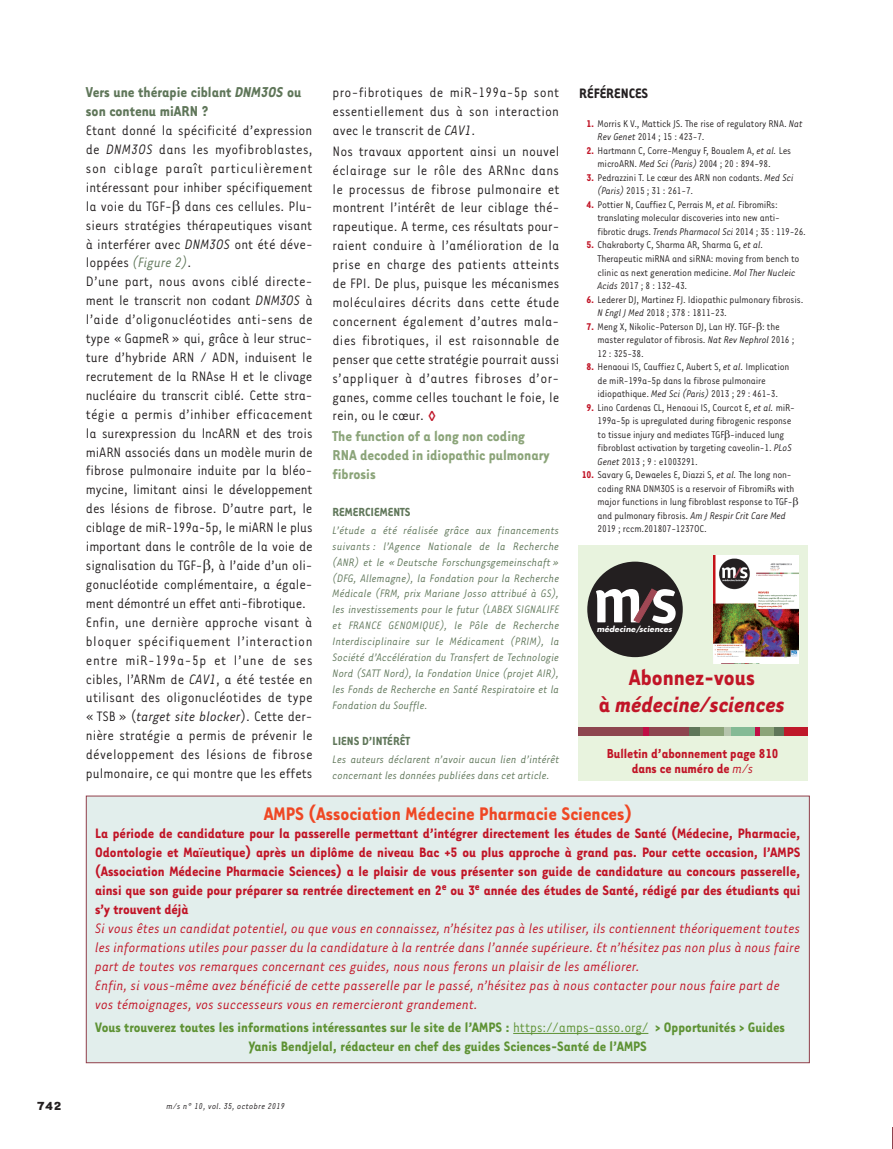
<style>
.page{position:relative;width:893px;height:1149px;background:#fff}
.page>*{position:absolute;margin:0;border:0;box-sizing:border-box;transform-origin:0 0}
.t1{font:italic 700 25.5px/27px "Tarzana Narrow";color:#c11527;text-align:center}
.t2{font:700 21px "Tarzana Narrow";color:#ef4724}
.t3{font:700 16.5px/18.9px "Tarzana Narrow";color:#8ba479}
.t4{font:700 16.5px/18.9px "Tarzana Narrow";color:#5f7659}
.t5{font:15.75px/18.9px "Tarzana Narrow";color:#231f20;text-align:justify}
.t6{font:italic 15.75px/18.9px "Tarzana Narrow";color:#c11527}
.t7{font:700 15.75px/18.9px "Tarzana Narrow";color:#c11527;text-align:justify}
.t8{font:700 15.75px/18.9px "Tarzana Narrow";color:#5e9234}
.t9{font:700 15.75px "Tarzana Narrow";color:#231f20}
.t10{font:700 15px/15px "Tarzana Narrow";color:#c11527;text-align:center}
.t11{font:700 13.5px "Tarzana Narrow";color:#5f7659}
.t12{font:700 13.5px "Tarzana Wide";color:#231f20}
.t13{font:italic 12.45px/15.9px "Tarzana Narrow";color:#5f7659;text-align:justify}
.t14{font:11.25px/13.5px "Tarzana Narrow";letter-spacing:-.015em;color:#231f20}
.t15{font:italic 9.75px "Tarzana Narrow";letter-spacing:.025em;color:#231f20}
.t16{font:italic 700 7.8px "Futura";letter-spacing:.01em;color:#fff}
.s1{font-style:italic}
.s2{font-style:italic;color:#5f7659}
.s3{font-weight:700;color:#c11527}
.s4{font-style:normal}
.s5{font-weight:400;font-style:italic}
.s6{font-weight:400}
</style>
<div class="page">
<div style="left:578px;top:545px;width:229px;height:236px;background:#e8f3de"></div>
<div style="left:578px;top:727px;width:111px;height:9px;background:#8d454f"></div>
<div style="left:689px;top:727px;width:22px;height:9px;background:#5f7659"></div>
<div style="left:773px;top:727px;width:11px;height:9px;background:#5f7659"></div>
<div style="left:700px;top:727px;width:24px;height:9px;background:#8ba479"></div>
<div style="left:730px;top:727px;width:25px;height:9px;background:#84ba95"></div>
<div style="left:758px;top:727px;width:16px;height:9px;background:#8ba479"></div>
<div style="left:723px;top:727px;width:7px;height:9px;background:#b6c4ad"></div>
<div style="left:643px;top:727px;width:6px;height:9px;background:#c10d45"></div>
<div style="left:755px;top:727px;width:5px;height:9px;background:#c10d45"></div>
<div style="left:784px;top:727px;width:23px;height:9px;background:#bf182a"></div>
<div style="left:587px;top:561px;width:96px;height:96px;background:#231f20;border-radius:50%"></div>
<svg style="left:596px;top:589px;width:79px;height:34px"></svg>
<img style="left:713px;top:555px;width:85px;height:108px">
<div style="left:86px;top:795px;width:723px;height:267px;background:#e2eeec"></div>
<hr style="left:513px;top:1032px;width:135px;height:1px;background:#5e9234">
<svg style="left:892px;top:1127px;width:1px;height:22px"></svg>
<p class="t4" style="left:86px;top:82px;width:217px">Vers une thérapie ciblant <span class="s1">DNM3OS</span> ou son contenu miARN ?</p>
<p class="t5" style="left:86px;top:120px;width:228px;text-align:left">Etant donné la spécificité d’expression de <span class="s1">DNM3OS</span> dans les myofibroblastes, son ciblage paraît particulièrement intéressant pour inhiber spécifiquement la voie du TGF- dans ces cellules. Plu&shy;sieurs stratégies thérapeutiques visant à interférer avec <span class="s1">DNM3OS</span> ont été déve&shy;loppées <span class="s2">(Figure 2)</span>.<br>D’une part, nous avons ciblé directe&shy;ment le transcrit non codant <span class="s1">DNM3OS</span> à l’aide d’oligonucléotides anti-sens de type « GapmeR » qui, grâce à leur struc&shy;ture d’hybride ARN / ADN, induisent le recrutement de la RNAse H et le clivage nucléaire du transcrit ciblé. Cette stra&shy;tégie a permis d’inhiber efficacement la surexpression du lncARN et des trois miARN associés dans un modèle murin de fibrose pulmonaire induite par la bléo&shy;mycine, limitant ainsi le développement des lésions de fibrose. D’autre part, le ciblage de miR-199a-5p, le miARN le plus important dans le contrôle de la voie de signalisation du TGF- , à l’aide d’un oli&shy;gonucléotide complémentaire, a égale&shy;ment démontré un effet anti-fibrotique.<br>Enfin, une dernière approche visant à bloquer spécifiquement l’interaction entre miR-199a-5p et l’une de ses cibles, l’ARNm de <span class="s1">CAV1</span>, a été testée en utilisant des oligonucléotides de type « TSB » (<span class="s1">target site blocker</span>). Cette der&shy;nière stratégie a permis de prévenir le développement des lésions de fibrose pulmonaire, ce qui montre que les effets</p>
<p class="t5" style="left:332px;top:82px;width:228px">pro-fibrotiques de miR-199a-5p sont essentiellement dus à son interaction avec le transcrit de <span class="s1">CAV1</span>.</p>
<p class="t5" style="left:332px;top:141px;width:228px">Nos travaux apportent ainsi un nouvel éclairage sur le rôle des ARNnc dans le processus de fibrose pulmonaire et montrent l’intérêt de leur ciblage thé&shy;rapeutique. A terme, ces résultats pour&shy;raient conduire à l’amélioration de la prise en charge des patients atteints de FPI. De plus, puisque les mécanismes moléculaires décrits dans cette étude concernent également d’autres mala&shy;dies fibrotiques, il est raisonnable de penser que cette stratégie pourrait aussi s’appliquer à d’autres fibroses d’or&shy;ganes, comme celles touchant le foie, le rein, ou le cœur.</p>
<p class="t3" style="left:332px;top:426px;width:218px">The function of a long non coding<br>RNA decoded in idiopathic pulmonary fibrosis</p>
<p class="t11" style="left:332px;top:503px;width:79px">REMERCIEMENTS</p>
<p class="t13" style="left:332px;top:521px;width:228px">L’étude a été réalisée grâce aux financements suivants : l’Agence Nationale de la Recherche (ANR) et le « Deutsche Forschungsgemeinschaft » (DFG, Allemagne), la Fondation pour la Recherche Médicale (FRM, prix Mariane Josso attribué à GS), les investissements pour le futur (LABEX SIGNALIFE et FRANCE GENOMIQUE), le Pôle de Recherche Interdisciplinaire sur le Médicament (PRIM), la Société d’Accélération du Transfert de Technologie Nord (SATT Nord), la Fondation Unice (projet AIR), les Fonds de Recherche en Santé Respiratoire et la Fondation du Souffle.</p>
<p class="t11" style="left:332px;top:732px;width:79px">LIENS D’INTÉRÊT</p>
<p class="t13" style="left:332px;top:750px;width:228px">Les auteurs déclarent n’avoir aucun lien d’intérêt concernant les données publiées dans cet article.</p>
<p class="t9" style="left:579px;top:84px;width:70px">RÉFÉRENCES</p>
<p class="t14" style="left:597px;top:116px;width:207px;text-indent:-11px"><span class="s3">1.</span> Morris K V., Mattick JS. The rise of regulatory RNA. <span class="s1">Nat<br>Rev Genet</span> 2014 ; 15 : 423-7.</p>
<p class="t14" style="left:597px;top:143px;width:195px;text-indent:-11px"><span class="s3">2.</span> Hartmann C, Corre-Menguy F, Boualem A, <span class="s1">et al.</span> Les microARN. <span class="s1">Med Sci (Paris)</span> 2004 ; 20 : 894-98.</p>
<p class="t14" style="left:597px;top:170px;width:197px;text-indent:-11px"><span class="s3">3.</span> Pedrazzini T. Le cœur des ARN non codants. <span class="s1">Med Sci (Paris)</span> 2015 ; 31 : 261-7.</p>
<p class="t14" style="left:597px;top:197px;width:210px;text-indent:-11px"><span class="s3">4.</span> Pottier N, Cauffiez C, Perrais M, <span class="s1">et al.</span> FibromiRs: translating molecular discoveries into new anti&shy;fibrotic drugs. <span class="s1">Trends Pharmacol Sci</span> 2014 ; 35 : 119-26.</p>
<p class="t14" style="left:597px;top:238px;width:203px;text-indent:-11px"><span class="s3">5.</span> Chakraborty C, Sharma AR, Sharma G, <span class="s1">et al.<br></span>Therapeutic miRNA and siRNA: moving from bench to clinic as next generation medicine. <span class="s1">Mol Ther Nucleic Acids</span> 2017 ; 8 : 132-43.</p>
<p class="t14" style="left:597px;top:292px;width:207px;text-indent:-11px"><span class="s3">6.</span> Lederer DJ, Martinez FJ. Idiopathic pulmonary fibrosis.<br><span class="s1">N Engl J Med</span> 2018 ; 378 : 1811-23.</p>
<p class="t14" style="left:597px;top:319px;width:198px;text-indent:-11px"><span class="s3">7.</span> Meng X, Nikolic-Paterson DJ, Lan HY. TGF- : the master regulator of fibrosis. <span class="s1">Nat Rev Nephrol</span> 2016 ;<br>12 : 325-38.</p>
<p class="t14" style="left:597px;top:359px;width:193px;text-indent:-11px"><span class="s3">8.</span> Henaoui IS, Cauffiez C, Aubert S, <span class="s1">et al.</span> Implication de miR-199a-5p dans la fibrose pulmonaire idiopathique. <span class="s1">Med Sci (Paris)</span> 2013 ; 29 : 461-3.</p>
<p class="t14" style="left:597px;top:400px;width:199px;text-indent:-11px"><span class="s3">9.</span> Lino Cardenas CL, Henaoui IS, Courcot E, <span class="s1">et al.</span> miR-199a-5p is upregulated during fibrogenic response to tissue injury and mediates TGF -induced lung fibroblast activation by targeting caveolin-1. <span class="s1">PLoS Genet</span> 2013 ; 9 : e1003291.</p>
<p class="t14" style="left:597px;top:467px;width:198px;text-indent:-16px"><span class="s3">10.</span> Savary G, Dewaeles E, Diazzi S, <span class="s1">et al.</span> The long non&shy;coding RNA DNM3OS is a reservoir of FibromiRs with major functions in lung fibroblast response to TGF&shy;and pulmonary fibrosis. <span class="s1">Am J Respir Crit Care Med </span>2019 ; rccm.201807-1237OC.</p>
<p class="t16" style="left:597px;top:624px;width:77px">médecine/sciences</p>
<h1 class="t1" style="left:599px;top:662px;width:187px"><span class="s4">Abonnez-vous<br>à</span> médecine/sciences</h1>
<p class="t10" style="left:607px;top:744px;width:173px">Bulletin d’abonnement page 810 dans ce numéro de <span class="s5">m/s</span></p>
<h2 class="t2" style="left:264px;top:799px;width:370px">AMPS (Association Médecine Pharmacie Sciences)</h2>
<p class="t7" style="left:95px;top:823px;width:707px">La période de candidature pour la passerelle permettant d’intégrer directement les études de Santé (Médecine, Pharmacie, Odontologie et Maïeutique) après un diplôme de niveau Bac +5 ou plus approche à grand pas. Pour cette occasion, l’AMPS (Association Médecine Pharmacie Sciences) a le plaisir de vous présenter son guide de candidature au concours passerelle, ainsi que son guide pour préparer sa rentrée directement en 2<sup>e</sup> ou 3<sup>e</sup> année des études de Santé, rédigé par des étudiants qui s’y trouvent déjà</p>
<p class="t6" style="left:95px;top:917px;width:707px">Si vous êtes un candidat potentiel, ou que vous en connaissez, n’hésitez pas à les utiliser, ils contiennent théoriquement toutes les informations utiles pour passer du la candidature à la rentrée dans l’année supérieure. Et n’hésitez pas non plus à nous faire part de toutes vos remarques concernant ces guides, nous nous ferons un plaisir de les améliorer.<br>Enfin, si vous-même avez bénéficié de cette passerelle par le passé, n’hésitez pas à nous contacter pour nous faire part de vos témoignages, vos successeurs vous en remercieront grandement.</p>
<p class="t8" style="left:249px;top:1016px;width:538px;text-indent:-154px">Vous trouverez toutes les informations intéressantes sur le site de l’AMPS : <span class="s6">https://amps-asso.org/</span> &gt; Opportunités &gt; Guides<br>Yanis Bendjelal, rédacteur en chef des guides Sciences-Santé de l’AMPS</p>
<p class="t12" style="left:37px;top:1096px;width:26px">742</p>
<p class="t15" style="left:167px;top:1099px;width:120px">m/s n° 10, vol. 35, octobre 2019</p>
</div>
